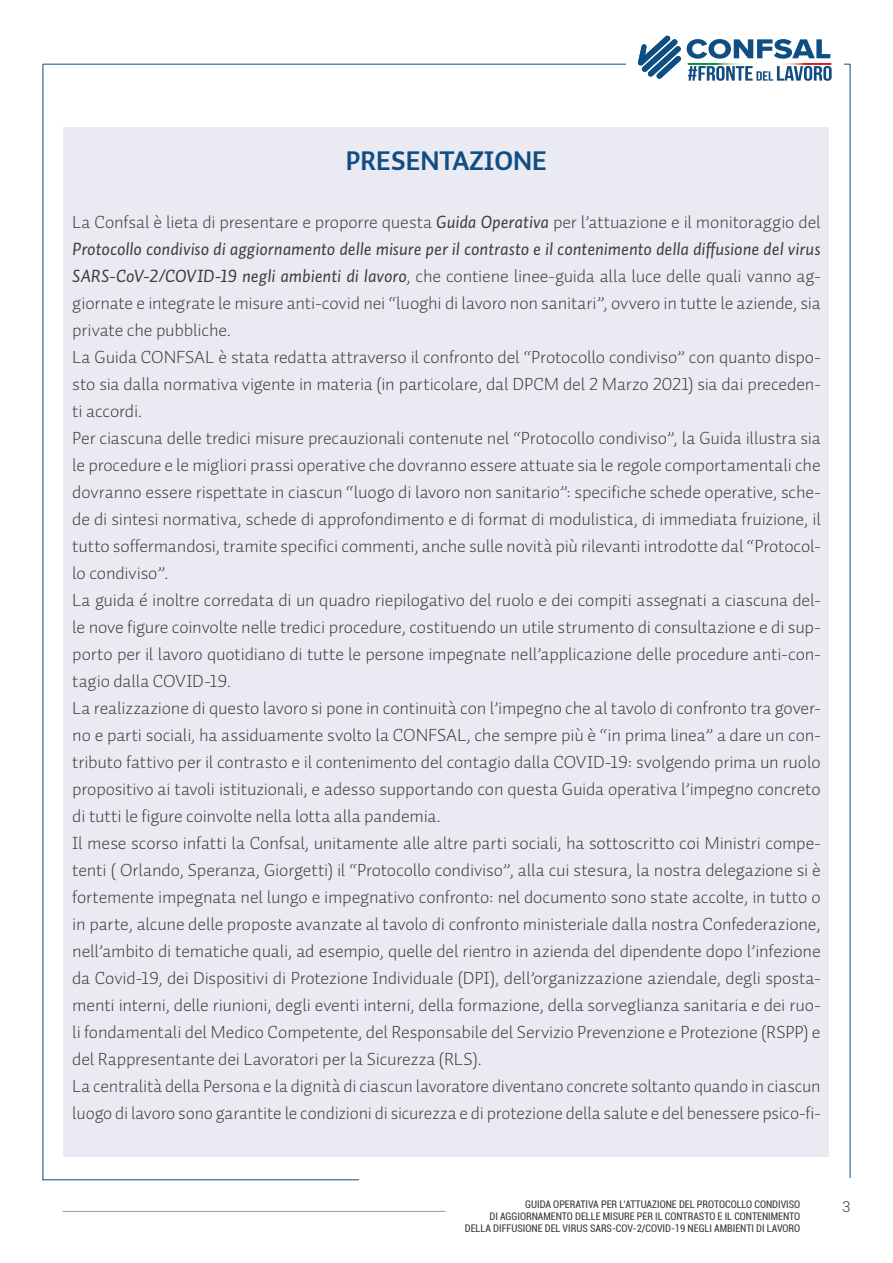
<style>
.page{position:relative;width:893px;height:1263px;background:#fff}
.page>*{position:absolute;margin:0;border:0;box-sizing:border-box;transform-origin:0 0}
.t1{font:700 27px "Auto Pro";color:#114d82}
.t2{font:300 18px/27px "Auto Pro";letter-spacing:-.01em;color:#3c3c3b}
.t3{font:18px "Auto Pro Regular Italic 1";letter-spacing:-.005em;color:#3c3c3b}
.t4{font:300 15px "Roboto";color:#3c3c3b}
.t5{font:condensed 10.5px/12px "Roboto";letter-spacing:-.005em;color:#3c3c3b;text-align:right}
.s1{font-family:"Auto Pro Regular Italic 1";font-weight:400}
</style>
<div class="page">
<hr style="left:43px;top:1179px;width:316px;height:1px;background:#114d82">
<hr style="left:43px;top:64px;width:1px;height:1116px;background:#114d82">
<hr style="left:43px;top:64px;width:807px;height:1px;background:#114d82">
<hr style="left:850px;top:64px;width:1px;height:1114px;background:#114d82">
<hr style="left:63px;top:1211px;width:382px;height:1px;background:#9d9d9c">
<div style="left:626px;top:58px;width:218px;height:10px;background:#fff"></div>
<div style="left:64px;top:128px;width:765px;height:1029px;background:#e9eaf2"></div>
<svg style="left:687px;top:63px;width:145px;height:2px"></svg>
<svg style="left:687px;top:39px;width:143px;height:20px"></svg>
<svg style="left:638px;top:35px;width:43px;height:44px"></svg>
<svg style="left:688px;top:66px;width:144px;height:15px"></svg>
<h1 class="t1" style="left:346px;top:141px;width:202px">PRESENTAZIONE</h1>
<p class="t2" style="left:72px;top:208px;width:750px">La Confsal è lieta di presentare e proporre questa <span class="s1">Guida Operativa</span> per l’attuazione e il monitoraggio del</p>
<p class="t3" style="left:72px;top:236px;width:750px">Protocollo condiviso di aggiornamento delle misure per il contrasto e il contenimento della diffusione del virus</p>
<p class="t2" style="left:72px;top:262px;width:750px"><span class="s1">SARS-CoV-2/COVID-19 negli ambienti di lavoro</span>, che contiene linee-guida alla luce delle quali vanno ag&shy;giornate e integrate le misure anti-covid nei “luoghi di lavoro non sanitari”, ovvero in tutte le aziende, sia private che pubbliche.<br>La Guida CONFSAL è stata redatta attraverso il confronto del “Protocollo condiviso” con quanto dispo&shy;sto sia dalla normativa vigente in materia (in particolare, dal DPCM del 2 Marzo 2021) sia dai preceden&shy;ti accordi.<br>Per ciascuna delle tredici misure precauzionali contenute nel “Protocollo condiviso”, la Guida illustra sia le procedure e le migliori prassi operative che dovranno essere attuate sia le regole comportamentali che dovranno essere rispettate in ciascun “luogo di lavoro non sanitario”: specifiche schede operative, sche&shy;de di sintesi normativa, schede di approfondimento e di format di modulistica, di immediata fruizione, il tutto soffermandosi, tramite specifici commenti, anche sulle novità più rilevanti introdotte dal “Protocol&shy;lo condiviso”.<br>La guida é inoltre corredata di un quadro riepilogativo del ruolo e dei compiti assegnati a ciascuna del&shy;le nove figure coinvolte nelle tredici procedure, costituendo un utile strumento di consultazione e di sup&shy;porto per il lavoro quotidiano di tutte le persone impegnate nell’applicazione delle procedure anti-con&shy;tagio dalla COVID-19.<br>La realizzazione di questo lavoro si pone in continuità con l’impegno che al tavolo di confronto tra gover&shy;no e parti sociali, ha assiduamente svolto la CONFSAL, che sempre più è “in prima linea” a dare un con&shy;tributo fattivo per il contrasto e il contenimento del contagio dalla COVID-19: svolgendo prima un ruolo propositivo ai tavoli istituzionali, e adesso supportando con questa Guida operativa l’impegno concreto di tutti le figure coinvolte nella lotta alla pandemia.<br>Il mese scorso infatti la Confsal, unitamente alle altre parti sociali, ha sottoscritto coi Ministri compe&shy;tenti ( Orlando, Speranza, Giorgetti) il “Protocollo condiviso”, alla cui stesura, la nostra delegazione si è fortemente impegnata nel lungo e impegnativo confronto: nel documento sono state accolte, in tutto o in parte, alcune delle proposte avanzate al tavolo di confronto ministeriale dalla nostra Confederazione, nell’ambito di tematiche quali, ad esempio, quelle del rientro in azienda del dipendente dopo l’infezione da Covid-19, dei Dispositivi di Protezione Individuale (DPI), dell’organizzazione aziendale, degli sposta&shy;menti interni, delle riunioni, degli eventi interni, della formazione, della sorveglianza sanitaria e dei ruo&shy;li fondamentali del Medico Competente, del Responsabile del Servizio Prevenzione e Protezione (RSPP) e del Rappresentante dei Lavoratori per la Sicurezza (RLS).<br>La centralità della Persona e la dignità di ciascun lavoratore diventano concrete soltanto quando in ciascun luogo di lavoro sono garantite le condizioni di sicurezza e di protezione della salute e del benessere psico-fi-</p>
<p class="t5" style="left:465px;top:1198px;width:337px">GUIDA OPERATIVA PER L’ATTUAZIONE DEL PROTOCOLLO CONDIVISO<br>DI AGGIORNAMENTO DELLE MISURE PER IL CONTRASTO E IL CONTENIMENTO<br>DELLA DIFFUSIONE DEL VIRUS SARS-COV-2/COVID-19 NEGLI AMBIENTI DI LAVORO</p>
<p class="t4" style="left:842px;top:1196px;width:10px">3</p>
</div>
